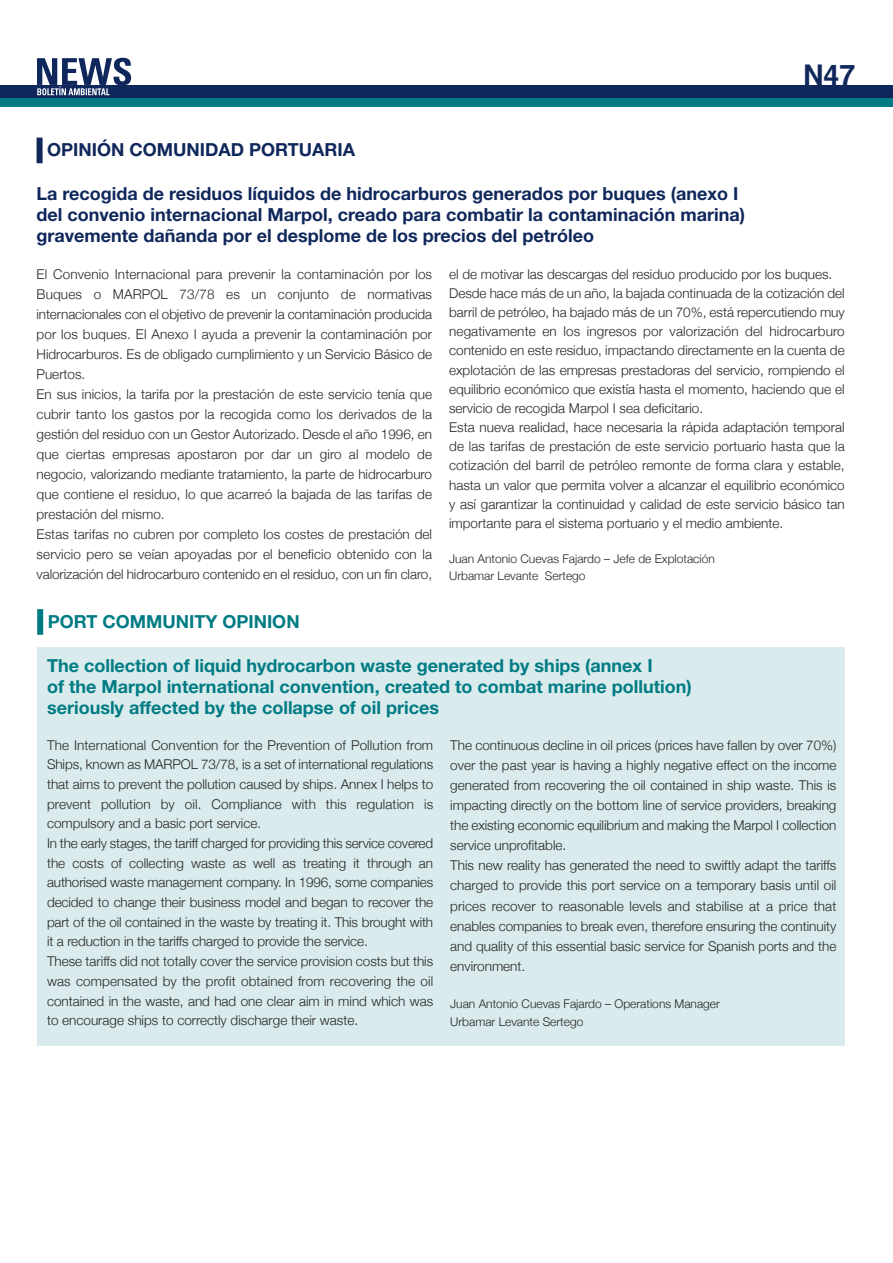
<style>
.page{position:relative;width:893px;height:1263px;background:#fff}
.page>*{position:absolute;margin:0;border:0;box-sizing:border-box;transform-origin:0 0}
.t1{font:700 28.5px "Helvetica";color:#0f275b}
.t2{font:700 18px/21px "Helvetica Neue";color:#0f275b}
.t3{font:700 18px/21px "Helvetica Neue";color:#007b84}
.t4{font:300 13.5px/20.1px "Helvetica Neue";color:#272526}
.t5{font:300 12px/17.1px "Helvetica Neue";color:#272526}
</style>
<div class="page">
<div style="left:0;top:85px;width:893px;height:13px;background:#0f275b"></div>
<div style="left:0;top:98px;width:893px;height:8px;background:#007b84"></div>
<div style="left:37px;top:138px;width:6px;height:25px;background:#0f275b"></div>
<div style="left:37px;top:609px;width:6px;height:26px;background:#007b84"></div>
<div style="left:37px;top:647px;width:807px;height:398px;background:#d9ebec"></div>
<svg style="left:37px;top:58px;width:94px;height:37px"></svg>
<h2 class="t2" style="left:47px;top:141px;width:309px">OPINIÓN COMUNIDAD PORTUARIA</h2>
<h2 class="t2" style="left:37px;top:185px;width:710px">La recogida de residuos líquidos de hidrocarburos generados por buques (anexo I del convenio internacional Marpol, creado para combatir la contaminación marina) gravemente dañanda por el desplome de los precios del petróleo</h2>
<h1 class="t1" style="left:803px;top:59px;width:54px">N47</h1>
<p class="t4" style="left:37px;top:263px;width:397px">El Convenio Internacional para prevenir la contaminación por los Buques o MARPOL 73/78 es un conjunto de normativas internacionales con el objetivo de prevenir la contaminación producida por los buques. El Anexo I ayuda a prevenir la contaminación por Hidrocarburos. Es de obligado cumplimiento y un Servicio Básico de Puertos.<br>En sus inicios, la tarifa por la prestación de este servicio tenía que cubrir tanto los gastos por la recogida como los derivados de la gestión del residuo con un Gestor Autorizado. Desde el año 1996, en que ciertas empresas apostaron por dar un giro al modelo de negocio, valorizando mediante tratamiento, la parte de hidrocarburo que contiene el residuo, lo que acarreó la bajada de las tarifas de prestación del mismo.<br>Estas tarifas no cubren por completo los costes de prestación del servicio pero se veían apoyadas por el beneficio obtenido con la valorización del hidrocarburo contenido en el residuo, con un fin claro,</p>
<p class="t4" style="left:449px;top:264px;width:397px;line-height:19.2px">el de motivar las descargas del residuo producido por los buques.<br>Desde hace más de un año, la bajada continuada de la cotización del barril de petróleo, ha bajado más de un 70%, está repercutiendo muy negativamente en los ingresos por valorización del hidrocarburo contenido en este residuo, impactando directamente en la cuenta de explotación de las empresas prestadoras del servicio, rompiendo el equilibrio económico que existía hasta el momento, haciendo que el servicio de recogida Marpol I sea deficitario.<br>Esta nueva realidad, hace necesaria la rápida adaptación temporal de las tarifas de prestación de este servicio portuario hasta que la cotización del barril de petróleo remonte de forma clara y estable, hasta un valor que permita volver a alcanzar el equilibrio económico y así garantizar la continuidad y calidad de este servicio básico tan importante para el sistema portuario y el medio ambiente.</p>
<p class="t5" style="left:449px;top:550px;width:267px">Juan Antonio Cuevas Fajardo – Jefe de Explotación<br>Urbamar Levante Sertego</p>
<h2 class="t3" style="left:48px;top:612px;width:253px">PORT COMMUNITY OPINION</h2>
<h2 class="t3" style="left:47px;top:657px;width:646px">The collection of liquid hydrocarbon waste generated by ships (annex I<br>of the Marpol international convention, created to combat marine pollution) seriously affected by the collapse of oil prices</h2>
<p class="t4" style="left:47px;top:735px;width:388px;line-height:19.6px">The International Convention for the Prevention of Pollution from Ships, known as MARPOL 73/78, is a set of international regulations that aims to prevent the pollution caused by ships. Annex I helps to prevent pollution by oil. Compliance with this regulation is compulsory and a basic port service.<br>In the early stages, the tariff charged for providing this service covered the costs of collecting waste as well as treating it through an authorised waste management company. In 1996, some companies decided to change their business model and began to recover the part of the oil contained in the waste by treating it. This brought with it a reduction in the tariffs charged to provide the service.<br>These tariffs did not totally cover the service provision costs but this was compensated by the profit obtained from recovering the oil contained in the waste, and had one clear aim in mind which was to encourage ships to correctly discharge their waste.</p>
<p class="t4" style="left:450px;top:734px;width:388px">The continuous decline in oil prices (prices have fallen by over 70%) over the past year is having a highly negative effect on the income generated from recovering the oil contained in ship waste. This is impacting directly on the bottom line of service providers, breaking the existing economic equilibrium and making the Marpol I collection service unprofitable.<br>This new reality has generated the need to swiftly adapt the tariffs charged to provide this port service on a temporary basis until oil prices recover to reasonable levels and stabilise at a price that enables companies to break even, therefore ensuring the continuity and quality of this essential basic service for Spanish ports and the environment.</p>
<p class="t5" style="left:450px;top:994px;width:271px;line-height:18px">Juan Antonio Cuevas Fajardo – Operations Manager<br>Urbamar Levante Sertego</p>
</div>
